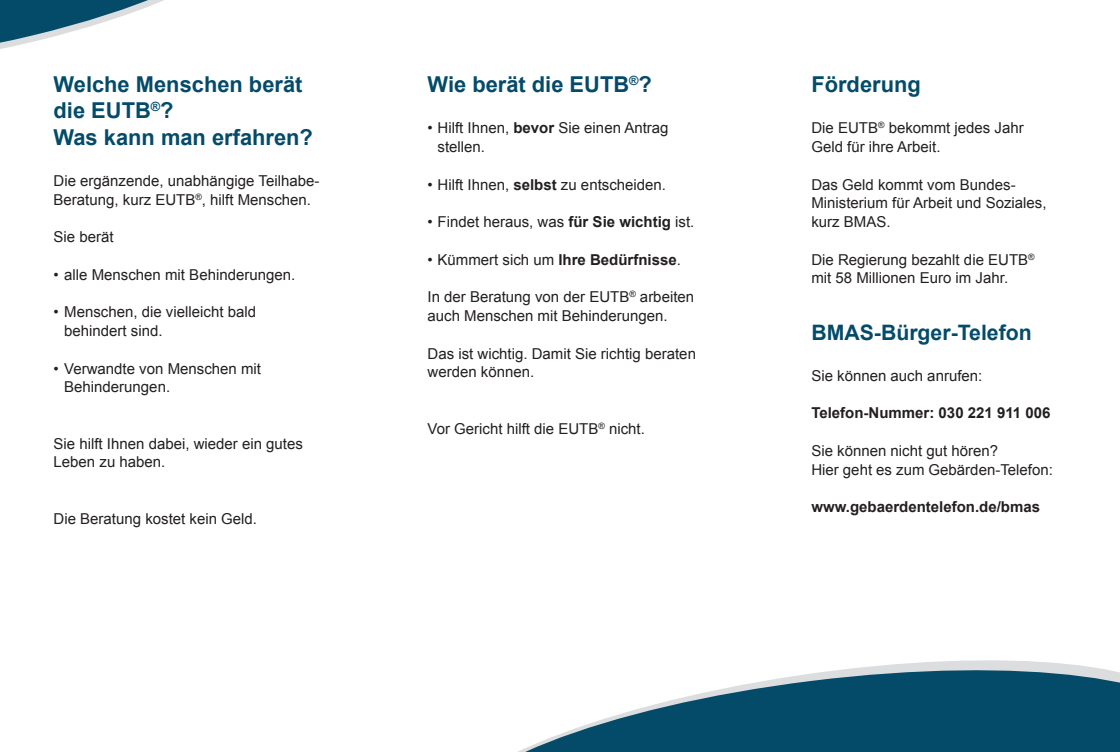
<style>
.page{position:relative;width:1120px;height:752px;background:#fff}
.page>*{position:absolute;margin:0;border:0;box-sizing:border-box;transform-origin:0 0}
.t1{font:700 21.88px/26.2px "Arial";color:#044b69}
.t2{font:700 21.25px "Arial";color:#044b69}
.t3{font:15px/18.8px "Arial";color:#231f20}
.t4{font:700 15px "Arial";color:#231f20}
.s1{font-weight:700}
</style>
<div class="page">
<svg style="left:520px;top:660px;width:600px;height:91px;fill:#044b69"></svg>
<svg style="left:0;top:0;width:164px;height:49px"></svg>
<h1 class="t1" style="left:54px;top:72px;width:261px">Welche Menschen berät die EUTB<sup>®</sup>?<br>Was kann man erfahren?</h1>
<p class="t3" style="left:54px;top:171px;width:267px">Die ergänzende, unabhängige Teilhabe-<br>Beratung, kurz EUTB<sup>®</sup>, hilft Menschen.</p>
<p class="t3" style="left:54px;top:227px;width:62px">Sie berät</p>
<p class="t3" style="left:54px;top:265px;width:243px">• alle Menschen mit Behinderungen.</p>
<p class="t3" style="left:64px;top:302px;width:193px;text-indent:-11px">• Menschen, die vielleicht bald behindert sind.</p>
<p class="t3" style="left:64px;top:359px;width:198px;text-indent:-11px">• Verwandte von Menschen mit<br>Behinderungen.</p>
<p class="t3" style="left:54px;top:434px;width:251px">Sie hilft Ihnen dabei, wieder ein gutes<br>Leben zu haben.</p>
<p class="t3" style="left:54px;top:509px;width:205px">Die Beratung kostet kein Geld.</p>
<h1 class="t1" style="left:427px;top:72px;width:226px">Wie berät die EUTB<sup>®</sup>?</h1>
<p class="t3" style="left:437px;top:119px;width:232px;text-indent:-10px">• Hilft Ihnen, <span class="s1">bevor</span> Sie einen Antrag stellen.</p>
<p class="t3" style="left:427px;top:175px;width:240px">• Hilft Ihnen, <span class="s1">selbst</span> zu entscheiden.</p>
<p class="t3" style="left:427px;top:212px;width:268px">• Findet heraus, was <span class="s1">für Sie wichtig</span> ist.</p>
<p class="t3" style="left:427px;top:250px;width:255px">• Kümmert sich um <span class="s1">Ihre Bedürfnisse</span>.</p>
<p class="t3" style="left:427px;top:287px;width:268px">In der Beratung von der EUTB<sup>®</sup> arbeiten auch Menschen mit Behinderungen.</p>
<p class="t3" style="left:427px;top:344px;width:270px">Das ist wichtig. Damit Sie richtig beraten werden können.</p>
<p class="t3" style="left:427px;top:419px;width:219px">Vor Gericht hilft die EUTB<sup>®</sup> nicht.</p>
<h1 class="t1" style="left:811px;top:72px;width:111px">Förderung</h1>
<p class="t3" style="left:811px;top:119px;width:214px">Die EUTB<sup>®</sup> bekommt jedes Jahr<br>Geld für ihre Arbeit.</p>
<p class="t3" style="left:811px;top:175px;width:237px">Das Geld kommt vom Bundes-<br>Ministerium für Arbeit und Soziales, kurz BMAS.</p>
<p class="t3" style="left:811px;top:250px;width:225px">Die Regierung bezahlt die EUTB<sup>® </sup>mit 58 Millionen Euro im Jahr.</p>
<h2 class="t2" style="left:811px;top:318px;width:222px">BMAS-Bürger-Telefon</h2>
<p class="t3" style="left:811px;top:366px;width:172px">Sie können auch anrufen:</p>
<p class="t4" style="left:811px;top:403px;width:241px">Telefon-Nummer: 030 221 911 006</p>
<p class="t3" style="left:811px;top:441px;width:243px">Sie können nicht gut hören?<br>Hier geht es zum Gebärden-Telefon:</p>
<p class="t4" style="left:811px;top:497px;width:230px">www.gebaerdentelefon.de/bmas</p>
</div>
